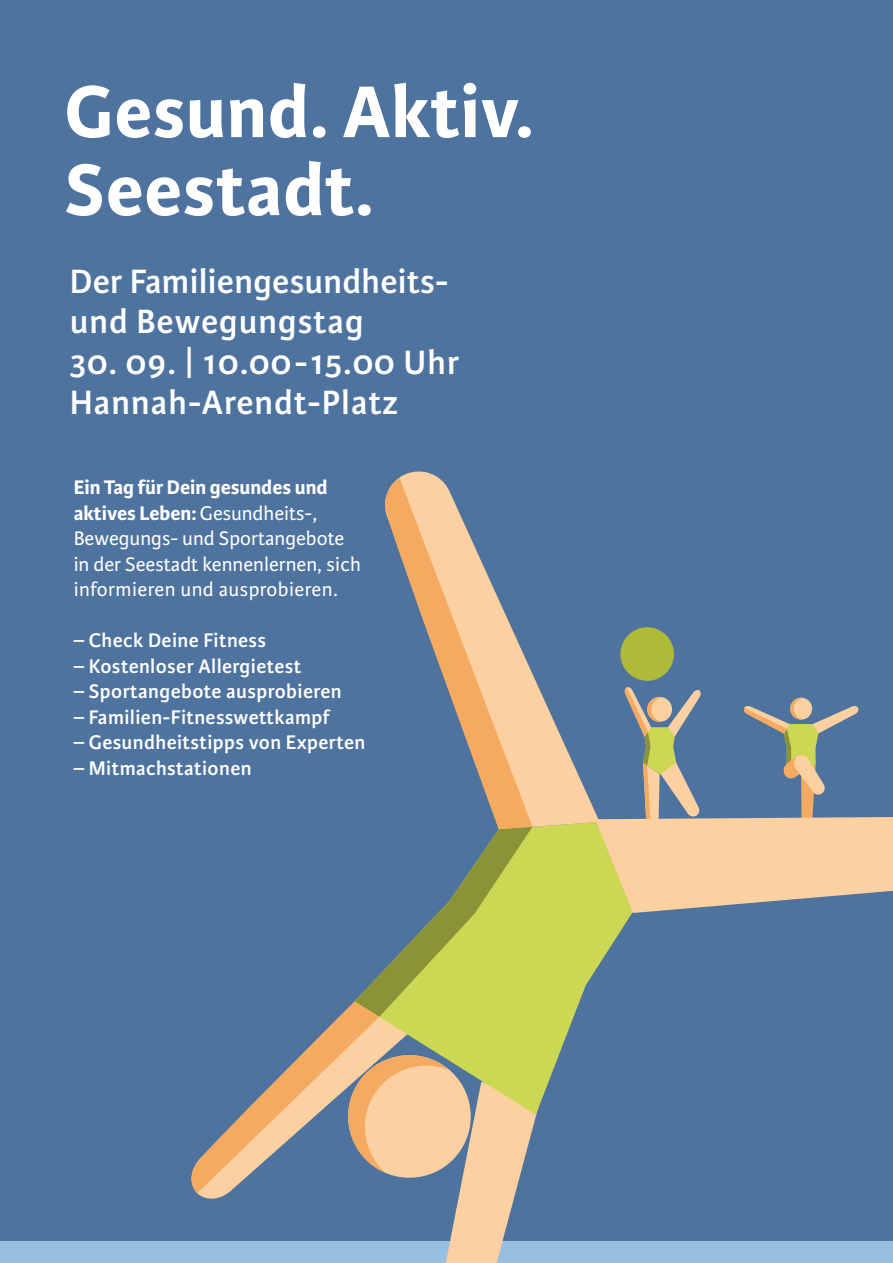
<style>
.page{position:relative;width:893px;height:1263px;background:#fff}
.page>*{position:absolute;margin:0;border:0;box-sizing:border-box;transform-origin:0 0}
.t1{font:700 78px/78px "Karmina Sans";letter-spacing:.01em;color:#fff}
.t2{font:600 36px/40.5px "Karmina Sans";letter-spacing:.03em;color:#fff}
.t3{font:600 36px/40.5px "Karmina Sans";letter-spacing:.01em;color:#fff}
.t4{font:600 21px "Karmina Sans";letter-spacing:.02em;color:#fff}
.t5{font:21px/25.5px "Karmina Sans";color:#fff}
.s1{font-weight:700}
</style>
<div class="page">
<div style="left:0;top:0;width:893px;height:1244px;background:#4d739e"></div>
<div style="left:0;top:1242px;width:893px;height:21px;background:#97bfe0"></div>
<div style="left:620px;top:627px;width:54px;height:54px;background:#aeba38;border-radius:50%"></div>
<svg style="left:540px;top:829px;width:92px;height:275px;fill:#ccd854"></svg>
<svg style="left:399px;top:471px;width:196px;height:358px"></svg>
<svg style="left:595px;top:687px;width:298px;height:226px"></svg>
<svg style="left:385px;top:478px;width:147px;height:349px"></svg>
<svg style="left:185px;top:827px;width:355px;height:436px"></svg>
<h1 class="t1" style="left:65px;top:74px;width:470px">Gesund. Aktiv.<br>Seestadt.</h1>
<h2 class="t3" style="left:70px;top:261px;width:380px">Der Familiengesundheits&shy;und Bewegungstag</h2>
<h2 class="t2" style="left:70px;top:342px;width:391px">30. 09. | 10.00-15.00 Uhr<br>Hannah-Arendt-Platz</h2>
<p class="t5" style="left:74px;top:475px;width:289px"><span class="s1">Ein Tag für Dein gesundes und aktives Leben:</span> Gesundheits-,<br>Bewegungs- und Sportangebote in der Seestadt kennenlernen, sich informieren und ausprobieren.</p>
<p class="t4" style="left:74px;top:628px;width:194px">– Check Deine Fitness</p>
<p class="t4" style="left:74px;top:654px;width:229px">– Kostenloser Allergietest</p>
<p class="t4" style="left:74px;top:679px;width:269px">– Sportangebote ausprobieren</p>
<p class="t4" style="left:74px;top:705px;width:258px">– Familien-Fitnesswettkampf</p>
<p class="t4" style="left:74px;top:730px;width:293px">– Gesundheitstipps von Experten</p>
<p class="t4" style="left:74px;top:756px;width:179px">– Mitmachstationen</p>
</div>
